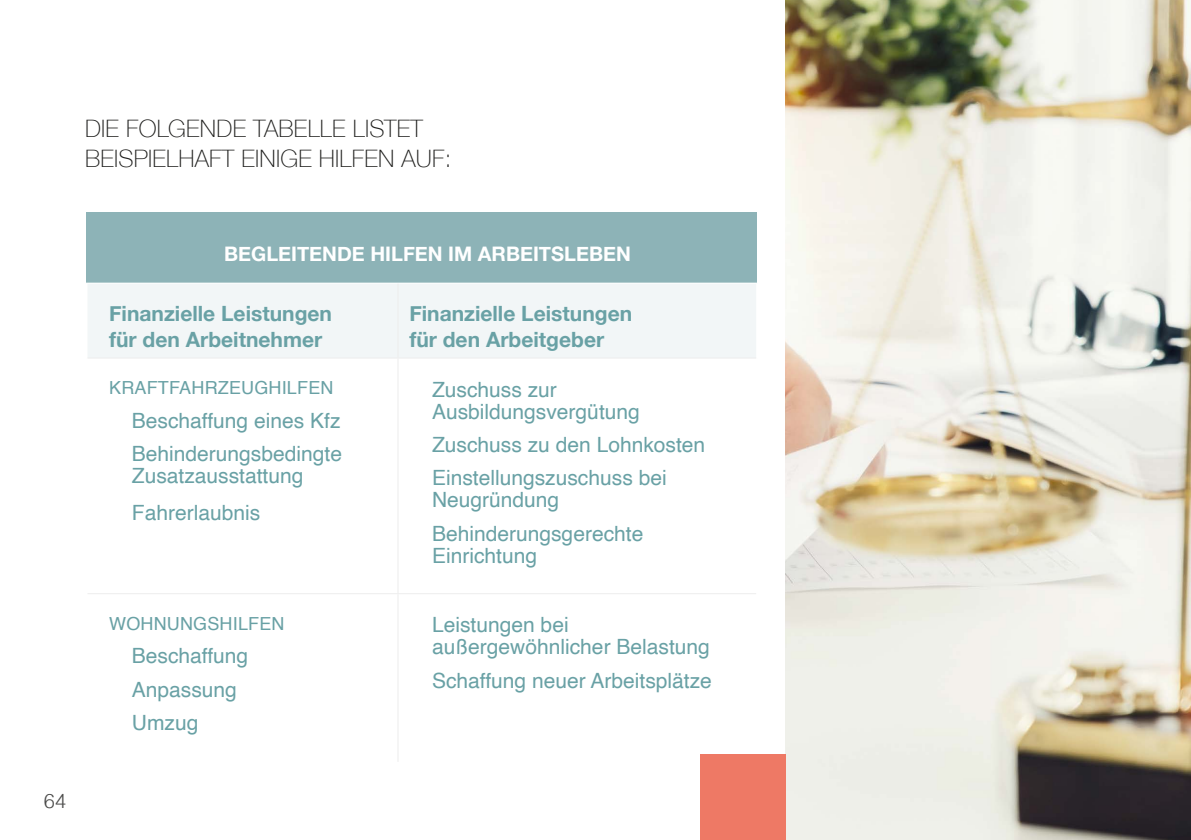
<style>
.page{position:relative;width:1191px;height:840px;background:#fff}
.page>*{position:absolute;margin:0;border:0;box-sizing:border-box;transform-origin:0 0}
.t1{font:100 24px/30px "Helvetica Neue";letter-spacing:.01em;color:#1d1d1b}
.t2{font:21px/33.4px "Helvetica";color:#69a1a5}
.t3{font:700 21px/26px "Helvetica Neue";color:#69a1a5}
.t4{font:700 20px "Helvetica Neue";color:#fff}
.t5{font:300 20px "Helvetica";color:#4a4a49}
.t6{font:18px "Helvetica";letter-spacing:.01em;color:#69a1a5}
</style>
<div class="page">
<div style="left:86px;top:213px;width:671px;height:70px;background:#8db3b7"></div>
<div style="left:88px;top:284px;width:668px;height:73px;background:#f2f6f7"></div>
<hr style="left:85px;top:282px;width:313px;height:1px;background:#fff">
<hr style="left:398px;top:282px;width:360px;height:1px;background:#fff">
<hr style="left:397px;top:283px;width:1px;height:74px;background:#ededed">
<hr style="left:87px;top:357px;width:311px;height:1px;background:#ededed">
<hr style="left:398px;top:357px;width:358px;height:1px;background:#ededed">
<hr style="left:397px;top:358px;width:1px;height:235px;background:#ededed">
<hr style="left:87px;top:593px;width:311px;height:1px;background:#ededed">
<hr style="left:398px;top:593px;width:358px;height:1px;background:#ededed">
<hr style="left:397px;top:594px;width:1px;height:167px;background:#ededed">
<img style="left:785px;top:0;width:406px;height:839px">
<div style="left:700px;top:754px;width:85px;height:85px;background:#ee7965"></div>
<p class="t1" style="left:85px;top:112px;width:368px">DIE FOLGENDE TABELLE LISTET<br>BEISPIELHAFT EINIGE HILFEN AUF:</p>
<p class="t5" style="left:44px;top:783px;width:24px">64</p>
<p class="t4" style="left:224px;top:237px;width:408px">BEGLEITENDE HILFEN IM ARBEITSLEBEN</p>
<p class="t3" style="left:109px;top:300px;width:224px">Finanzielle Leistungen für den Arbeitnehmer</p>
<p class="t3" style="left:409px;top:300px;width:224px">Finanzielle Leistungen für den Arbeitgeber</p>
<p class="t6" style="left:109px;top:374px;width:226px">KRAFTFAHRZEUGHILFEN</p>
<p class="t2" style="left:132px;top:404px;width:212px">Beschaffung eines Kfz<br>Behinderungsbedingte</p>
<p class="t2" style="left:132px;top:457px;width:173px;line-height:37.4px">Zusatzausstattung<br>Fahrerlaubnis</p>
<p class="t2" style="left:432px;top:378px;width:209px;line-height:22px">Zuschuss zur<br>Ausbildungsvergütung</p>
<p class="t2" style="left:432px;top:428px;width:275px">Zuschuss zu den Lohnkosten<br>Einstellungszuschuss bei</p>
<p class="t2" style="left:432px;top:483px;width:213px">Neugründung<br>Behinderungsgerechte</p>
<p class="t2" style="left:432px;top:539px;width:107px">Einrichtung</p>
<p class="t6" style="left:109px;top:609px;width:177px">WOHNUNGSHILFEN</p>
<p class="t2" style="left:132px;top:639px;width:118px">Beschaffung<br>Anpassung<br>Umzug</p>
<p class="t2" style="left:432px;top:614px;width:279px;line-height:22px">Leistungen bei außergewöhnlicher Belastung</p>
<p class="t2" style="left:432px;top:663px;width:281px">Schaffung neuer Arbeitsplätze</p>
</div>
